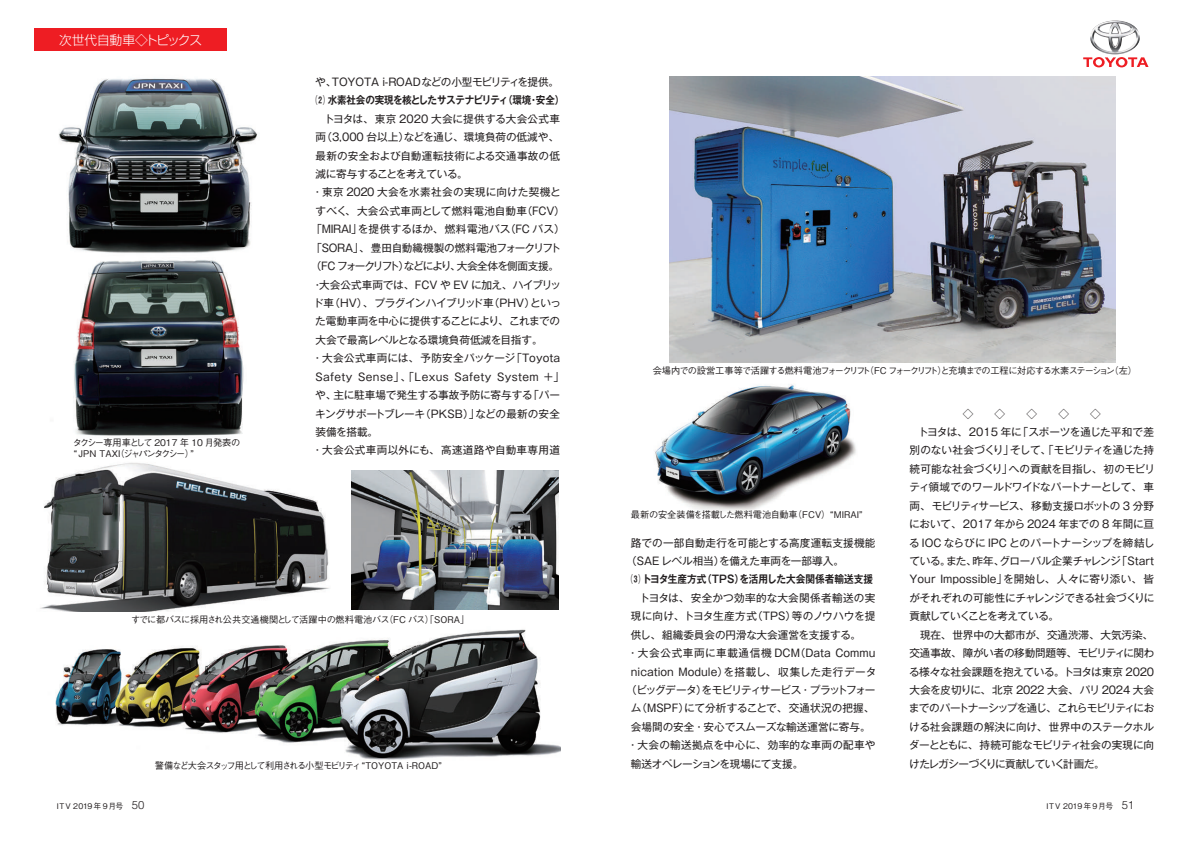
<style>
.page{position:relative;width:1191px;height:842px;background:#fff}
.page>*{position:absolute;margin:0;border:0;box-sizing:border-box;transform-origin:0 0}
.t1{font:300 12.8px "Shin Go Pr 5";letter-spacing:-.02em;color:#fff}
.t2{font:10.6px/18.4px "Gothic MB101 Pr 5";letter-spacing:-.01em;color:#231f20}
.t3{font:10.6px "Gothic MB101 Pr 5";letter-spacing:-.03em;color:#231f20}
.t4{font:10.6px "Gothic MB101 Pr 5";letter-spacing:.03em;color:#231f20}
.t5{font:10.6px "Gothic MB101 Pr 5";letter-spacing:.025em;color:#231f20}
.t6{font:10.6px "Gothic MB101 Pr 5";letter-spacing:.015em;color:#231f20}
.t7{font:10.6px "Gothic MB101 Pr 5";letter-spacing:.035em;color:#231f20}
.t8{font:10.6px "Gothic MB101 Pr 5";letter-spacing:-.035em;color:#231f20}
.t9{font:700 10.6px "Gothic MB101 Pr 5 De";letter-spacing:-.04em;color:#231f20;scale:.9 1}
.t10{font:10.6px "Gothic MB101 Pr 5";letter-spacing:.01em;color:#231f20}
.t11{font:10.6px "Gothic MB101 Pr 5";letter-spacing:-.085em;color:#231f20}
.t12{font:700 10.6px "Gothic MB101 Pr 5 De";color:#231f20;scale:.91 1}
.t13{font:10.6px "Gothic MB101 Pr 5";letter-spacing:-.09em;color:#231f20}
.t14{font:10.6px "Gothic MB101 Pr 5";letter-spacing:.02em;color:#231f20}
.t15{font:500 9.2px "Gothic BBB Pr 5";letter-spacing:-.1em;color:#231f20}
.t16{font:500 9.2px "Gothic BBB Pr 5";letter-spacing:-.025em;color:#231f20}
.t17{font:500 9.2px/11.3px "Gothic BBB Pr 5";letter-spacing:-.065em;color:#231f20}
.t18{font:500 9.2px "Gothic BBB Pr 5";letter-spacing:-.085em;color:#231f20}
.t19{font:500 9.2px "Gothic BBB Pr 5";color:#231f20}
.t20{font:500 7.8px "Gothic BBB Pr 5";letter-spacing:.1em;color:#231f20}
.s1{font-family:"Helvetica";font-weight:300;font-size:11.3px}
</style>
<div class="page">
<img style="left:670px;top:77px;width:445px;height:286px">
<img style="left:59px;top:78px;width:199px;height:175px">
<img style="left:73px;top:260px;width:171px;height:176px">
<img style="left:40px;top:463px;width:290px;height:149px">
<img style="left:55px;top:629px;width:505px;height:131px">
<img style="left:351px;top:471px;width:207px;height:138px">
<img style="left:654px;top:384px;width:202px;height:127px">
<img style="left:1090px;top:20px;width:49px;height:34px">
<svg style="left:1083px;top:57px;width:65px;height:10px"></svg>
<div style="left:34px;top:28px;width:193px;height:23px;background:#ee1d23"></div>
<p class="t1" style="left:59px;top:29px;width:145px">次世代自動車◇トピックス</p>
<p class="t17" style="left:73px;top:436px;width:169px">タクシー専用車として 2017 年 10 月発表の“ JPN TAXI （ジャパンタクシー）”</p>
<p class="t2" style="left:315px;top:72px;width:245px">や、TOYOTA i-ROADなどの小型モビリティを提供。</p>
<p class="t9" style="left:315px;top:91px;width:278px">⑵ 水素社会の実現を核としたサステナビリティ（環境・安全）</p>
<p class="t2" style="left:315px;top:109px;width:246px">　トヨタは、東京 2020 大会に提供する大会公式車</p>
<p class="t2" style="left:315px;top:127px;width:245px">両（3,000 台以上）などを通じ、環境負荷の低減や、</p>
<p class="t6" style="left:315px;top:147px;width:246px">最新の安全および自動運転技術による交通事故の低</p>
<p class="t8" style="left:315px;top:165px;width:154px">減に寄与することを考えている。</p>
<p class="t6" style="left:312px;top:184px;width:250px">・東京 2020 大会を水素社会の実現に向けた契機と</p>
<p class="t5" style="left:315px;top:202px;width:251px">すべく、大会公式車両として燃料電池自動車（FCV）</p>
<p class="t10" style="left:312px;top:220px;width:255px">「MIRAI」を提供するほか、燃料電池バス（FC バス）</p>
<p class="t3" style="left:312px;top:239px;width:251px">「SORA」、豊田自動織機製の燃料電池フォークリフト</p>
<p class="t11" style="left:311px;top:257px;width:250px">（FC フォークリフト）などにより、大会全体を側面支援。</p>
<p class="t2" style="left:312px;top:274px;width:251px">・大会公式車両では、FCV や EV に加え、ハイブリッ</p>
<p class="t2" style="left:313px;top:293px;width:249px">ド車（HV）、プラグインハイブリッド車（PHV）といっ</p>
<p class="t3" style="left:315px;top:313px;width:246px">た電動車両を中心に提供することにより、これまでの</p>
<p class="t2" style="left:315px;top:330px;width:229px">大会で最高レベルとなる環境負荷低減を目指す。</p>
<p class="t2" style="left:312px;top:348px;width:249px">・大会公式車両には、予防安全パッケージ「Toyota</p>
<p class="t7" style="left:315px;top:368px;width:250px">Safety Sense」、「Lexus Safety System +」</p>
<p class="t2" style="left:315px;top:385px;width:246px">や、主に駐車場で発生する事故予防に寄与する「パー</p>
<p class="t2" style="left:315px;top:403px;width:246px">キングサポートブレーキ（PKSB）」などの最新の安全</p>
<p class="t2" style="left:315px;top:422px;width:64px">装備を搭載。</p>
<p class="t5" style="left:312px;top:442px;width:249px">・大会公式車両以外にも、高速道路や自動車専用道</p>
<p class="t16" style="left:131px;top:612px;width:340px">すでに都バスに採用され公共交通機関として活躍中の燃料電池バス（FC バス）「SORA」</p>
<p class="t18" style="left:155px;top:758px;width:288px">警備など大会スタッフ用として利用される小型モビリティ“TOYOTA i-ROAD”</p>
<p class="t15" style="left:653px;top:363px;width:486px">会場内での設営工事等で活躍する燃料電池フォークリフト（FC フォークリフト）と充填までの工程に対応する水素ステーション（左）</p>
<p class="t19" style="left:631px;top:507px;width:233px">最新の安全装備を搭載した燃料電池自動車（FCV）“MIRAI”</p>
<p class="t2" style="left:626px;top:532px;width:251px;text-indent:5px">路での一部自動走行を可能とする高度運転支援機能（SAE レベル相当）を備えた車両を一部導入。</p>
<p class="t12" style="left:631px;top:571px;width:268px">⑶ トヨタ生産方式（TPS）を活用した大会関係者輸送支援</p>
<p class="t4" style="left:631px;top:589px;width:246px">　トヨタは、安全かつ効率的な大会関係者輸送の実</p>
<p class="t2" style="left:631px;top:606px;width:246px">現に向け、トヨタ生産方式（TPS）等のノウハウを提</p>
<p class="t2" style="left:631px;top:625px;width:231px">供し、組織委員会の円滑な大会運営を支援する。</p>
<p class="t4" style="left:627px;top:644px;width:249px">・大会公式車両に車載通信機 DCM（Data Commu</p>
<p class="t2" style="left:631px;top:661px;width:247px">nication Module）を搭載し、収集した走行データ</p>
<p class="t13" style="left:626px;top:681px;width:251px">（ビッグデータ）をモビリティサービス・プラットフォー</p>
<p class="t2" style="left:631px;top:698px;width:245px">ム（MSPF）にて分析することで、交通状況の把握、</p>
<p class="t2" style="left:631px;top:717px;width:241px">会場間の安全・安心でスムーズな輸送運営に寄与。</p>
<p class="t14" style="left:627px;top:736px;width:249px">・大会の輸送拠点を中心に、効率的な車両の配車や</p>
<p class="t8" style="left:631px;top:755px;width:174px">輸送オペレーションを現場にて支援。</p>
<p class="t2" style="left:908px;top:422px;width:248px">　トヨタは、2015 年に「スポーツを通じた平和で差別のない社会づくり」そして、「モビリティを通じた持続可能な社会づくり」への貢献を目指し、初のモビリティ領域でのワールドワイドなパートナーとして、車両、モビリティサービス、移動支援ロボットの 3 分野において、2017 年から 2024 年までの 8 年間に亘る IOC ならびに IPC とのパートナーシップを締結している。また、昨年、グローバル企業チャレンジ「Start<br>Your Impossible」を開始し、人々に寄り添い、皆がそれぞれの可能性にチャレンジできる社会づくりに貢献していくことを考えている。<br>　現在、世界中の大都市が、交通渋滞、大気汚染、交通事故、障がい者の移動問題等、モビリティに関わる様々な社会課題を抱えている。トヨタは東京 2020大会を皮切りに、北京 2022 大会、パリ 2024 大会までのパートナーシップを通じ、これらモビリティにおける社会課題の解決に向け、世界中のステークホルダーとともに、持続可能なモビリティ社会の実現に向けたレガシーづくりに貢献していく計画だ。</p>
<p class="t20" style="left:57px;top:800px;width:89px">ITV 2019年9月号 <span class="s1">50</span></p>
<p class="t20" style="left:1046px;top:800px;width:89px">ITV 2019年9月号 <span class="s1">51</span></p>
</div>
